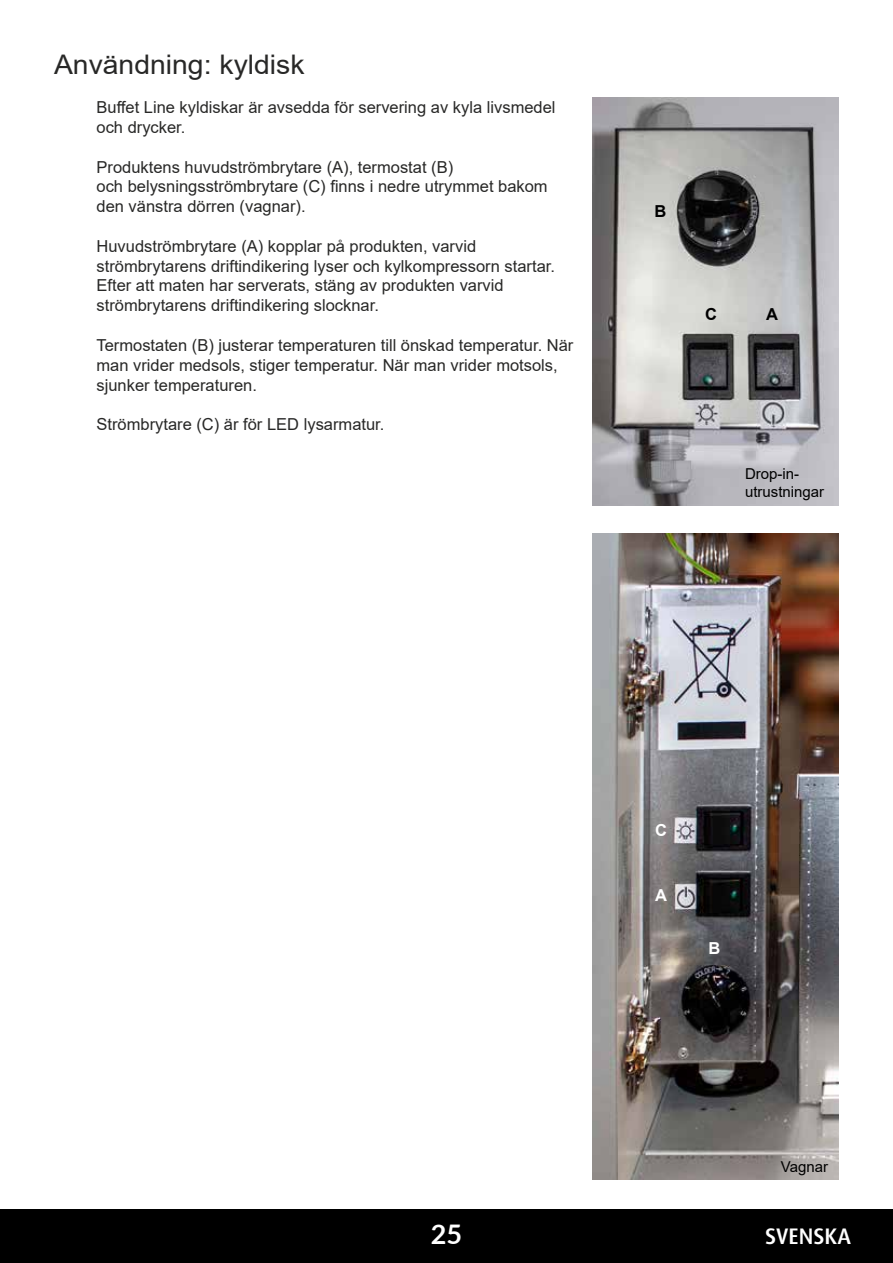
<style>
.page{position:relative;width:893px;height:1263px;background:#fff}
.page>*{position:absolute;margin:0;border:0;box-sizing:border-box;transform-origin:0 0}
.t1{font:27px "Arial";color:#282827;scale:1.05 1}
.t2{font:700 27px "Lato";color:#fff}
.t3{font:500 22.5px "Dax OT";color:#fff}
.t4{font:16.5px/19.8px "Arial";color:#282827}
.t5{font:700 16.5px "Arial";color:#000}
.t6{font:700 16.5px "Arial";color:#fff}
.t7{font:15px/18px "Arial";color:#000}
</style>
<div class="page">
<div style="left:0;top:1209px;width:893px;height:54px;background:#000"></div>
<img style="left:592px;top:98px;width:247px;height:407px">
<img style="left:592px;top:533px;width:247px;height:646px">
<h1 class="t1" style="left:54px;top:46px;width:240px">Användning: kyldisk</h1>
<p class="t4" style="left:97px;top:97px;width:461px">Buffet Line kyldiskar är avsedda för servering av kyla livsmedel och drycker.</p>
<p class="t4" style="left:97px;top:157px;width:453px">Produktens huvudströmbrytare (A), termostat (B)<br>och belysningsströmbrytare (C) finns i nedre utrymmet bakom den vänstra dörren (vagnar).</p>
<p class="t4" style="left:97px;top:236px;width:460px">Huvudströmbrytare (A) kopplar på produkten, varvid strömbrytarens driftindikering lyser och kylkompressorn startar.<br>Efter att maten har serverats, stäng av produkten varvid strömbrytarens driftindikering slocknar.</p>
<p class="t4" style="left:97px;top:335px;width:478px">Termostaten (B) justerar temperaturen till önskad temperatur. När man vrider medsols, stiger temperatur. När man vrider motsols, sjunker temperaturen.</p>
<p class="t4" style="left:97px;top:414px;width:289px">Strömbrytare (C) är för LED lysarmatur.</p>
<p class="t5" style="left:655px;top:199px;width:13px">B</p>
<p class="t5" style="left:705px;top:302px;width:13px">C</p>
<p class="t5" style="left:766px;top:303px;width:13px">A</p>
<p class="t7" style="left:745px;top:465px;width:81px">Drop-in&shy;utrustningar</p>
<p class="t6" style="left:655px;top:819px;width:13px">C</p>
<p class="t6" style="left:655px;top:884px;width:13px">A</p>
<p class="t6" style="left:708px;top:936px;width:13px">B</p>
<p class="t7" style="left:781px;top:1157px;width:49px">Vagnar</p>
<h1 class="t2" style="left:431px;top:1214px;width:33px">25</h1>
<h2 class="t3" style="left:765px;top:1222px;width:87px">SVENSKA</h2>
</div>
